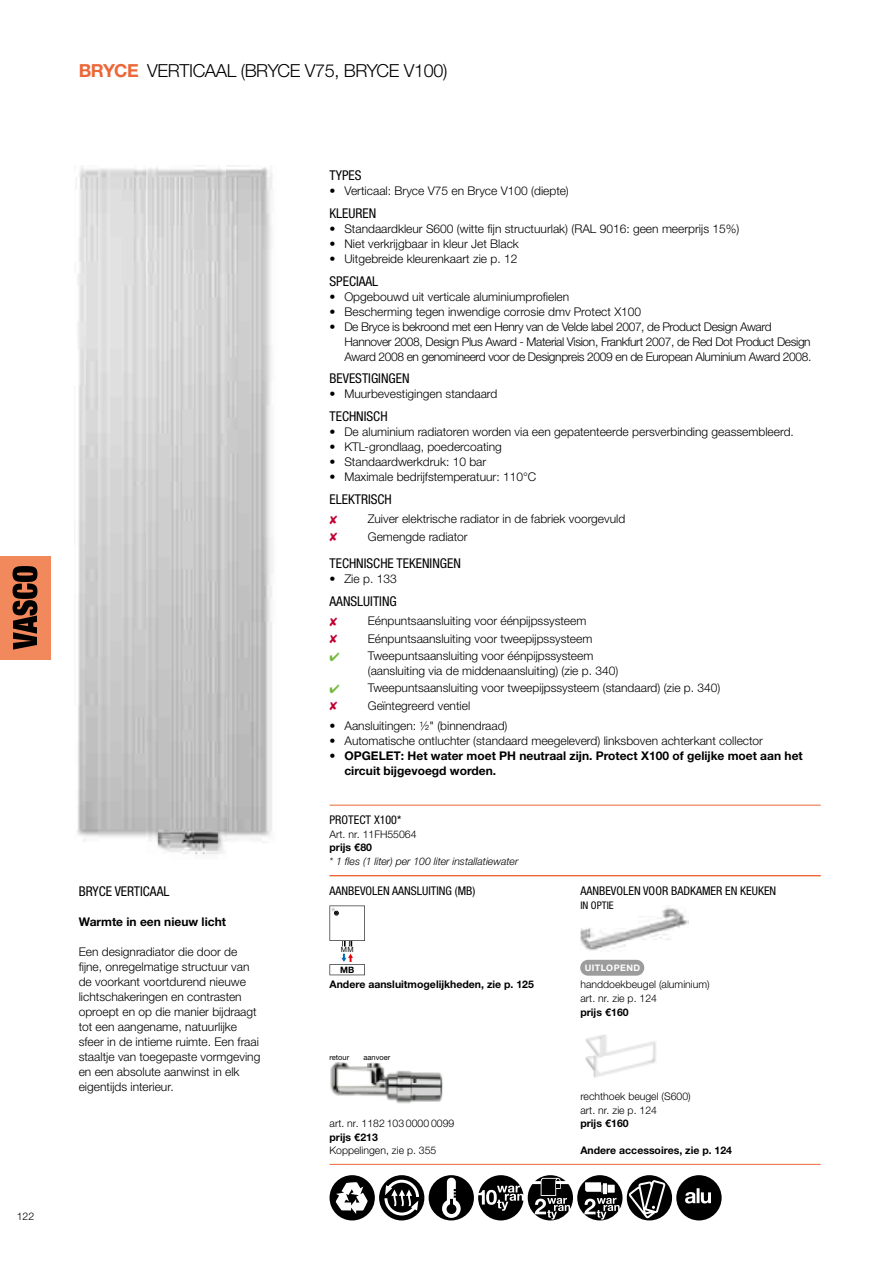
<style>
.page{position:relative;width:893px;height:1263px;background:#fff}
.page>*{position:absolute;margin:0;border:0;box-sizing:border-box;transform-origin:0 0}
.t1{font:300 18px "Helvetica Neue LTW1 G";letter-spacing:-.02em;color:#000}
.t2{font:condensed 13.5px "Helvetica Neue LTW1 G";color:#000}
.t3{font:300 12px/15px "Helvetica Neue LTW1 G";color:#000}
.t4{font:300 12px/15px "Helvetica Neue LTW1 G";letter-spacing:-.03em;color:#000}
.t5{font:700 12px/15px "Helvetica Neue LTW1 G";color:#000}
.t6{font:condensed 12px "Helvetica Neue LTW1 G";color:#000}
.t7{font:300 10.5px/13.5px "Helvetica Neue LTW1 G";color:#000}
.t8{font:700 10.5px "Helvetica Neue LTW1 G";color:#000}
.t9{font:italic 300 10.5px "Helvetica Neue LTW1 G";color:#000}
.t10{font:condensed 10.5px "Helvetica Neue LTW1 G";color:#000}
.t11{font:700 9px "Helvetica Neue LTW1 G";letter-spacing:.05em;color:#fff}
.t12{font:700 8.7px "Helvetica Neue LTW1 G";color:#000}
.t13{font:7.5px "Helvetica Neue LTW1 G";color:#000}
.t14{font:7.2px "Helvetica Neue LTW1 G";color:#000}
.s1{font-weight:700;color:#ec6737}
.s2{color:#75b841}
.s3{font-weight:300}
</style>
<div class="page">
<img style="left:76px;top:166px;width:197px;height:689px">
<hr style="left:330px;top:876px;width:491px;height:1px;background:#ec6737">
<hr style="left:330px;top:1164px;width:491px;height:1px;background:#ec6737">
<div style="left:580px;top:960px;width:64px;height:16px;border:9px solid #9c9c9d;border-radius:3px"></div>
<img style="left:580px;top:908px;width:109px;height:43px">
<img style="left:585px;top:1034px;width:71px;height:44px">
<svg style="left:330px;top:905px;width:35px;height:41px"></svg>
<svg style="left:330px;top:954px;width:35px;height:21px"></svg>
<svg style="left:330px;top:1175px;width:392px;height:45px"></svg>
<hr style="left:330px;top:805px;width:491px;height:1px;background:#ec6737">
<hr style="left:330px;top:875px;width:491px;height:1px;background:#ec6737">
<img style="left:330px;top:1062px;width:113px;height:42px">
<div style="left:0;top:556px;width:51px;height:104px;background:#f1895c"></div>
<svg style="left:13px;top:566px;width:24px;height:84px"></svg>
<p class="t7" style="left:17px;top:1210px;width:19px">122</p>
<h1 class="t1" style="left:79px;top:59px;width:370px"><span class="s1">BRYCe</span> VERTICAAL ( BRYCE V75 , BRYCE V100 )</h1>
<p class="t2" style="left:330px;top:167px;width:33px">TYPES</p>
<p class="t3" style="left:330px;top:183px;width:241px">• Verticaal: Bryce V75 en Bryce V100 (diepte)</p>
<p class="t2" style="left:330px;top:205px;width:48px">KLEUREN</p>
<p class="t3" style="left:330px;top:221px;width:411px">• Standaardkleur S600 (witte fijn structuurlak) (RAL 9016: geen meerprijs 15%)</p>
<p class="t3" style="left:330px;top:236px;width:191px">• Niet verkrijgbaar in kleur Jet Black</p>
<p class="t3" style="left:330px;top:251px;width:189px">• Uitgebreide kleurenkaart zie p. 12</p>
<p class="t2" style="left:330px;top:273px;width:50px">SPECIAAL</p>
<p class="t3" style="left:330px;top:289px;width:241px">• Opgebouwd uit verticale aluminiumprofielen</p>
<p class="t3" style="left:330px;top:304px;width:313px">• Bescherming tegen inwendige corrosie dmv Protect X100</p>
<p class="t4" style="left:344px;top:319px;width:469px;text-indent:-15px">• De Bryce is bekroond met een Henry van de Velde label 2007, de Product Design Award<br>Hannover 2008, Design Plus Award - Material Vision, Frankfurt 2007, de Red Dot Product Design<br>Award 2008 en genomineerd voor de Designpreis 2009 en de European Aluminium Award 2008.</p>
<p class="t2" style="left:330px;top:371px;width:82px">BEVESTIGINGEN</p>
<p class="t3" style="left:330px;top:387px;width:169px">• Muurbevestigingen standaard</p>
<p class="t2" style="left:330px;top:408px;width:60px">TECHNISCH</p>
<p class="t3" style="left:330px;top:424px;width:466px">• De aluminium radiatoren worden via een gepatenteerde persverbinding geassembleerd.</p>
<p class="t3" style="left:330px;top:439px;width:174px">• KTL-grondlaag, poedercoating</p>
<p class="t3" style="left:330px;top:454px;width:158px">• Standaardwerkdruk: 10 bar</p>
<p class="t3" style="left:330px;top:469px;width:208px">• Maximale bedrijfstemperatuur: 110°C</p>
<p class="t2" style="left:330px;top:491px;width:64px">ELEKTRISCH</p>
<p class="t3" style="left:368px;top:511px;width:259px">Zuiver elektrische radiator in de fabriek voorgevuld</p>
<p class="t3" style="left:368px;top:529px;width:101px">Gemengde radiator</p>
<p class="t2" style="left:330px;top:555px;width:133px">TECHNISCHE TEKENINGEN</p>
<p class="t3" style="left:330px;top:571px;width:69px">• Zie p. 133</p>
<p class="t2" style="left:330px;top:593px;width:69px">AANSLUITING</p>
<p class="t3" style="left:368px;top:613px;width:220px">Eénpuntsaansluiting voor éénpijpssysteem</p>
<p class="t3" style="left:368px;top:631px;width:226px">Eénpuntsaansluiting voor tweepijpssysteem</p>
<p class="t3" style="left:368px;top:648px;width:252px;text-indent:-38px"><span class="s2">✔</span> Tweepuntsaansluiting voor éénpijpssysteem (aansluiting via de middenaansluiting) (zie p. 340)</p>
<p class="t3" style="left:330px;top:680px;width:392px"><span class="s2">✔</span> Tweepuntsaansluiting voor tweepijpssysteem (standaard) (zie p. 340)</p>
<p class="t3" style="left:368px;top:698px;width:104px">Geïntegreerd ventiel</p>
<p class="t3" style="left:330px;top:718px;width:179px">• Aansluitingen: ½" (binnendraad)</p>
<p class="t3" style="left:330px;top:733px;width:435px">• Automatische ontluchter (standaard meegeleverd) linksboven achterkant collector</p>
<p class="t5" style="left:344px;top:748px;width:460px;text-indent:-15px"><span class="s3">•</span> OPGeLet: Het water moet PH neutraal zijn. Protect X100 of gelijke moet aan het circuit bijgevoegd worden.</p>
<p class="t6" style="left:330px;top:813px;width:73px">PROTECT X100*</p>
<p class="t7" style="left:330px;top:827px;width:89px">Art. nr. 11FH55064</p>
<p class="t8" style="left:330px;top:841px;width:44px">prijs € 80</p>
<p class="t9" style="left:330px;top:855px;width:190px">* 1 fles (1 liter) per 100 liter installatiewater</p>
<p class="t2" style="left:79px;top:883px;width:92px">BRYCE VERTICAAL</p>
<p class="t5" style="left:79px;top:914px;width:149px">Warmte in een nieuw licht</p>
<p class="t3" style="left:79px;top:944px;width:183px">Een designradiator die door de fijne, onregelmatige structuur van de voorkant voortdurend nieuwe lichtschakeringen en contrasten oproept en op die manier bijdraagt tot een aangename, natuurlijke sfeer in de intieme ruimte. Een fraai staaltje van toegepaste vormgeving en een absolute aanwinst in elk eigentijds interieur.</p>
<p class="t14" style="left:341px;top:945px;width:14px">MM</p>
<p class="t6" style="left:330px;top:884px;width:147px">AANBEVOLEN AANSLUITING ( MB )</p>
<p class="t12" style="left:340px;top:964px;width:16px">MB</p>
<p class="t8" style="left:330px;top:978px;width:206px">Andere aansluitmogelijkheden, zie p. 125</p>
<p class="t13" style="left:330px;top:1052px;width:21px">retour</p>
<p class="t13" style="left:364px;top:1052px;width:28px">aanvoer</p>
<p class="t7" style="left:330px;top:1117px;width:126px">art. nr. 1182 103 0000 0099</p>
<p class="t8" style="left:330px;top:1130px;width:50px">prijs € 213</p>
<p class="t7" style="left:330px;top:1144px;width:108px">Koppelingen, zie p. 355</p>
<p class="t6" style="left:580px;top:884px;width:197px">AANBEVOLEN VOOR BADKAMER EN KEUKEN</p>
<p class="t10" style="left:580px;top:899px;width:35px">IN OPTIE</p>
<p class="t11" style="left:585px;top:962px;width:57px">UItLOPeND</p>
<p class="t7" style="left:580px;top:978px;width:131px">handdoekbeugel ( aluminium ) art. nr. zie p. 124</p>
<p class="t8" style="left:580px;top:1005px;width:50px">prijs € 160</p>
<p class="t7" style="left:580px;top:1090px;width:112px">rechthoek beugel (S600) art. nr. zie p. 124</p>
<p class="t8" style="left:580px;top:1117px;width:50px">prijs € 160</p>
<p class="t8" style="left:580px;top:1144px;width:153px">Andere accessoires, zie p. 124</p>
</div>
